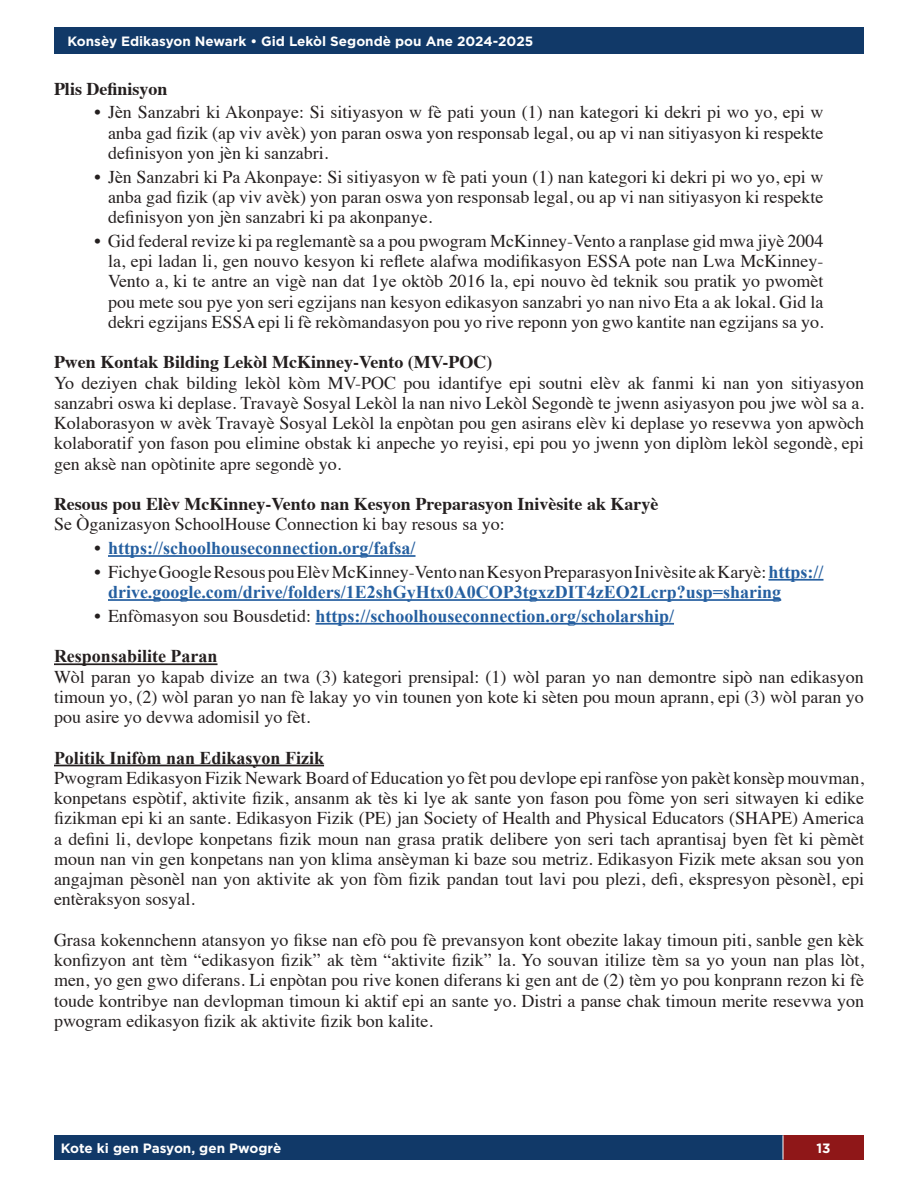
<style>
.page{position:relative;width:918px;height:1188px;background:#fff}
.page>*{position:absolute;margin:0;border:0;box-sizing:border-box;transform-origin:0 0}
.t1{font:18px/20.2px "Times";color:#241f1f;text-align:justify}
.t2{font:700 18px "Times New Roman";color:#255fa0}
.t3{font:700 18px "Times";color:#241f1f}
.t4{font:700 18px "Times New Roman";color:#241f1f}
.t5{font:700 13.5px "Gotham";color:#fff}
.s1{font-family:"Times";font-weight:400;color:#241f1f}
.s2{font-family:"Times New Roman";font-weight:700;color:#255fa0}
</style>
<div class="page">
<div style="left:54px;top:27px;width:810px;height:27px;background:#113968"></div>
<div style="left:54px;top:1135px;width:729px;height:25px;background:#113968"></div>
<div style="left:783px;top:1135px;width:81px;height:25px;background:#8f1718"></div>
<svg style="left:783px;top:1135px;width:1px;height:25px"></svg>
<hr style="left:108px;top:555px;width:308px;height:2px;background:#255fa0">
<hr style="left:768px;top:579px;width:56px;height:2px;background:#255fa0">
<hr style="left:108px;top:599px;width:673px;height:2px;background:#255fa0">
<hr style="left:315px;top:623px;width:359px;height:2px;background:#255fa0">
<hr style="left:54px;top:663px;width:164px;height:2px;background:#241f1f">
<hr style="left:54px;top:765px;width:270px;height:1px;background:#241f1f">
<p class="t5" style="left:68px;top:32px;width:467px">Konsèy Edikasyon Newark • Gid Lekòl Segondè pou Ane 2024-2025</p>
<p class="t3" style="left:54px;top:71px;width:115px">Plis Definisyon</p>
<p class="t1" style="left:108px;top:101px;width:717px;text-indent:-14px">• Jèn Sanzabri ki Akonpaye: Si sitiyasyon w fè pati youn (1) nan kategori ki dekri pi wo yo, epi w anba gad fizik (ap viv avèk) yon paran oswa yon responsab legal, ou ap vi nan sitiyasyon ki respekte definisyon yon jèn ki sanzabri.</p>
<p class="t1" style="left:108px;top:165px;width:717px;text-indent:-14px">• Jèn Sanzabri ki Pa Akonpaye: Si sitiyasyon w fè pati youn (1) nan kategori ki dekri pi wo yo, epi w anba gad fizik (ap viv avèk) yon paran oswa yon responsab legal, ou ap vi nan sitiyasyon ki respekte definisyon yon jèn sanzabri ki pa akonpanye.</p>
<p class="t1" style="left:108px;top:229px;width:717px;text-indent:-14px">• Gid federal revize ki pa reglemantè sa a pou pwogram McKinney-Vento a ranplase gid mwa jiyè 2004 la, epi ladan li, gen nouvo kesyon ki reflete alafwa modifikasyon ESSA pote nan Lwa McKinney-Vento a, ki te antre an vigè nan dat 1ye oktòb 2016 la, epi nouvo èd teknik sou pratik yo pwomèt pou mete sou pye yon seri egzijans nan kesyon edikasyon sanzabri yo nan nivo Eta a ak lokal. Gid la dekri egzijans ESSA epi li fè rekòmandasyon pou yo rive reponn yon gwo kantite nan egzijans sa yo.</p>
<p class="t3" style="left:54px;top:345px;width:440px">Pwen Kontak Bilding Lekòl McKinney-Vento (MV-POC)</p>
<p class="t1" style="left:54px;top:371px;width:812px">Yo deziyen chak bilding lekòl kòm MV-POC pou idantifye epi soutni elèv ak fanmi ki nan yon sitiyasyon sanzabri oswa ki deplase. Travayè Sosyal Lekòl la nan nivo Lekòl Segondè te jwenn asiyasyon pou jwe wòl sa a.<br>Kolaborasyon w avèk Travayè Sosyal Lekòl la enpòtan pou gen asirans elèv ki deplase yo resevwa yon apwòch kolaboratif yon fason pou elimine obstak ki anpeche yo reyisi, epi pou yo jwenn yon diplòm lekòl segondè, epi gen aksè nan opòtinite apre segondè yo.</p>
<p class="t3" style="left:54px;top:487px;width:606px">Resous pou Elèv McKinney-Vento nan Kesyon Preparasyon Inivèsite ak Karyè</p>
<p class="t1" style="left:54px;top:513px;width:452px">Se Òganizasyon SchoolHouse Connection ki bay resous sa yo:</p>
<p class="t2" style="left:94px;top:536px;width:323px"><span class="s1">•</span> https://schoolhouseconnection.org/fafsa/</p>
<p class="t1" style="left:94px;top:560px;width:731px">• Fichye Google Resous pou Elèv McKinney-Vento nan Kesyon Preparasyon Inivèsite ak Karyè: <span class="s2">https://</span></p>
<p class="t2" style="left:108px;top:580px;width:675px">drive.google.com/drive/folders/1E2shGyHtx0A0COP3tgxzDIT4zEO2Lcrp?usp=sharing</p>
<p class="t2" style="left:94px;top:603px;width:581px"><span class="s1">• Enfòmasyon sou Bousdetid:</span> https://schoolhouseconnection.org/scholarship/</p>
<p class="t4" style="left:54px;top:644px;width:165px">Responsabilite Paran</p>
<p class="t1" style="left:54px;top:665px;width:811px">Wòl paran yo kapab divize an twa (3) kategori prensipal: (1) wòl paran yo nan demontre sipò nan edikasyon timoun yo, (2) wòl paran yo nan fè lakay yo vin tounen yon kote ki sèten pou moun aprann, epi (3) wòl paran yo pou asire yo devwa adomisil yo fèt.</p>
<p class="t4" style="left:54px;top:745px;width:272px">Politik Inifòm nan Edikasyon Fizik</p>
<p class="t1" style="left:54px;top:766px;width:812px">Pwogram Edikasyon Fizik Newark Board of Education yo fèt pou devlope epi ranfòse yon pakèt konsèp mouvman, konpetans espòtif, aktivite fizik, ansanm ak tès ki lye ak sante yon fason pou fòme yon seri sitwayen ki edike fizikman epi ki an sante. Edikasyon Fizik (PE) jan Society of Health and Physical Educators (SHAPE) America a defini li, devlope konpetans fizik moun nan grasa pratik delibere yon seri tach aprantisaj byen fèt ki pèmèt moun nan vin gen konpetans nan yon klima ansèyman ki baze sou metriz. Edikasyon Fizik mete aksan sou yon angajman pèsonèl nan yon aktivite ak yon fòm fizik pandan tout lavi pou plezi, defi, ekspresyon pèsonèl, epi entèraksyon sosyal.</p>
<p class="t1" style="left:54px;top:928px;width:812px">Grasa kokennchenn atansyon yo fikse nan efò pou fè prevansyon kont obezite lakay timoun piti, sanble gen kèk konfizyon ant tèm “edikasyon fizik” ak tèm “aktivite fizik” la. Yo souvan itilize tèm sa yo youn nan plas lòt, men, yo gen gwo diferans. Li enpòtan pou rive konen diferans ki gen ant de (2) tèm yo pou konprann rezon ki fè toude kontribye nan devlopman timoun ki aktif epi an sante yo. Distri a panse chak timoun merite resevwa yon pwogram edikasyon fizik ak aktivite fizik bon kalite.</p>
<p class="t5" style="left:61px;top:1139px;width:222px">Kote ki gen Pasyon, gen Pwogrè</p>
<p class="t5" style="left:816px;top:1139px;width:16px">13</p>
</div>
